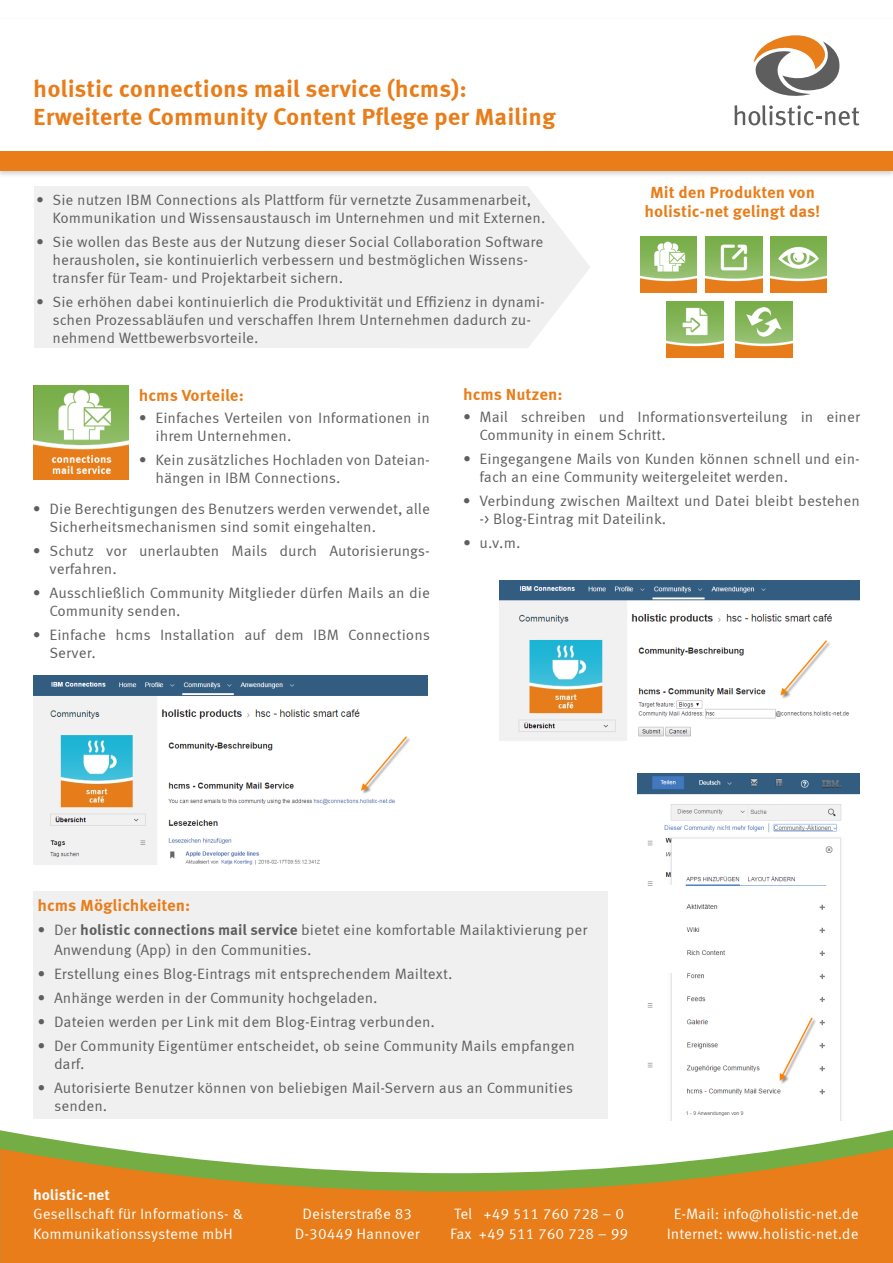
<style>
.page{position:relative;width:893px;height:1263px;background:#fff}
.page>*{position:absolute;margin:0;border:0;box-sizing:border-box;transform-origin:0 0}
.t1{font:700 24px/28.8px "Meta Correspondence";color:#e87d1a}
.t2{font:700 16.5px/19.8px "Meta Correspondence";color:#e87d1a;text-align:center}
.t3{font:15px/18px "Meta Correspondence";color:#5e5e5e}
.t4{font:15px/19.5px "Meta Correspondence";color:#fff}
.t5{font:700 15px "Meta Correspondence";color:#fff}
.s1{font-weight:700}
</style>
<div class="page">
<img style="left:640px;top:236px;width:57px;height:57px">
<img style="left:667px;top:301px;width:56px;height:57px">
<img style="left:770px;top:236px;width:57px;height:57px">
<img style="left:736px;top:301px;width:56px;height:57px">
<img style="left:705px;top:236px;width:57px;height:57px">
<div style="left:0;top:17px;width:893px;height:162px;background:#000;opacity:.2"></div>
<div style="left:0;top:19px;width:892px;height:151px;background:#fff"></div>
<div style="left:0;top:151px;width:893px;height:19px;background:#e87d1a"></div>
<svg style="left:734px;top:35px;width:125px;height:90px"></svg>
<div style="left:34px;top:186px;width:481px;height:162px;background:#f0f0f0"></div>
<svg style="left:515px;top:186px;width:75px;height:162px"></svg>
<div style="left:33px;top:891px;width:575px;height:228px;background:#f0f0f0"></div>
<img style="left:34px;top:385px;width:94px;height:94px">
<img style="left:500px;top:581px;width:359px;height:159px">
<img style="left:33px;top:675px;width:395px;height:189px">
<img style="left:637px;top:774px;width:223px;height:346px">
<div style="left:662px;top:885px;width:13px;height:87px;background:#fff"></div>
<svg style="left:0;top:1130px;width:893px;height:18px"></svg>
<svg style="left:0;top:1148px;width:893px;height:115px;background:#da9239"></svg>
<h1 class="t1" style="left:33px;top:74px;width:524px">holistic connections mail service (hcms):<br>Erweiterte Community Content Pflege per Mailing</h1>
<p class="t3" style="left:53px;top:191px;width:494px;text-indent:-17px">• Sie nutzen IBM Connections als Plattform für vernetzte Zusammenarbeit,<br>Kommunikation und Wissensaustausch im Unternehmen und mit Externen.</p>
<p class="t3" style="left:53px;top:233px;width:492px;text-indent:-17px">• Sie wollen das Beste aus der Nutzung dieser Social Collaboration Software herausholen, sie kontinuierlich verbessern und bestmöglichen Wissens&shy;transfer für Team- und Projektarbeit sichern.</p>
<p class="t3" style="left:53px;top:293px;width:494px;text-indent:-17px">• Sie erhöhen dabei kontinuierlich die Produktivität und Effizienz in dynami&shy;schen Prozessabläufen und verschaffen Ihrem Unternehmen dadurch zu&shy;nehmend Wettbewerbsvorteile.</p>
<p class="t2" style="left:644px;top:182px;width:177px">Mit den Produkten von holistic-net gelingt das!</p>
<p class="t2" style="left:139px;top:385px;width:106px">hcms Vorteile:</p>
<p class="t3" style="left:155px;top:409px;width:276px;text-indent:-17px">• Einfaches Verteilen von Informationen in ihrem Unternehmen.</p>
<p class="t3" style="left:155px;top:451px;width:276px;text-indent:-17px">• Kein zusätzliches Hochladen von Dateian&shy;hängen in IBM Connections.</p>
<p class="t3" style="left:49px;top:499px;width:382px;text-indent:-17px">• Die Berechtigungen des Benutzers werden verwendet, alle<br>Sicherheitsmechanismen sind somit eingehalten.</p>
<p class="t3" style="left:49px;top:541px;width:382px;text-indent:-16px">• Schutz vor unerlaubten Mails durch Autorisierungs&shy;verfahren.</p>
<p class="t3" style="left:49px;top:583px;width:382px;text-indent:-16px">• Ausschließlich Community Mitglieder dürfen Mails an die<br>Community senden.</p>
<p class="t3" style="left:49px;top:625px;width:382px;text-indent:-16px">• Einfache hcms Installation auf dem IBM Connections<br>Server.</p>
<p class="t2" style="left:463px;top:384px;width:101px">hcms Nutzen:</p>
<p class="t3" style="left:479px;top:408px;width:382px;text-indent:-16px">• Mail schreiben und Informationsverteilung in einer<br>Community in einem Schritt.</p>
<p class="t3" style="left:479px;top:450px;width:382px;text-indent:-16px">• Eingegangene Mails von Kunden können schnell und ein&shy;fach an eine Community weitergeleitet werden.</p>
<p class="t3" style="left:479px;top:492px;width:382px;text-indent:-17px">• Verbindung zwischen Mailtext und Datei bleibt bestehen -&gt; Blog-Eintrag mit Dateilink.</p>
<p class="t3" style="left:463px;top:534px;width:59px">• u.v.m.</p>
<p class="t2" style="left:38px;top:895px;width:154px">hcms Möglichkeiten:</p>
<p class="t3" style="left:54px;top:920px;width:535px;line-height:19.5px;text-indent:-17px">• Der <span class="s1">holistic connections mail service</span> bietet eine komfortable Mailaktivierung per<br>Anwendung (App) in den Communities.</p>
<p class="t3" style="left:38px;top:964px;width:416px">• Erstellung eines Blog-Eintrags mit entsprechendem Mailtext.</p>
<p class="t3" style="left:38px;top:988px;width:342px">• Anhänge werden in der Community hochgeladen.</p>
<p class="t3" style="left:38px;top:1012px;width:399px">• Dateien werden per Link mit dem Blog-Eintrag verbunden.</p>
<p class="t3" style="left:54px;top:1036px;width:522px;text-indent:-17px">• Der Community Eigentümer entscheidet, ob seine Community Mails empfangen darf.</p>
<p class="t3" style="left:54px;top:1078px;width:521px;text-indent:-16px">• Autorisierte Benutzer können von beliebigen Mail-Servern aus an Communities senden.</p>
<p class="t5" style="left:33px;top:1185px;width:78px">holistic-net</p>
<p class="t4" style="left:33px;top:1204px;width:212px">Gesellschaft für Informations- &amp;<br>Kommunikationssysteme mbH</p>
<p class="t4" style="left:295px;top:1204px;width:126px;text-align:center">Deisterstraße 83<br>D-30449 Hannover</p>
<p class="t4" style="left:450px;top:1204px;width:180px">Tel +49 511 760 728 – 0<br>Fax +49 511 760 728 – 99</p>
<p class="t4" style="left:667px;top:1204px;width:193px;text-align:center">E-Mail: info@holistic-net.de<br>Internet: www.holistic-net.de</p>
</div>
